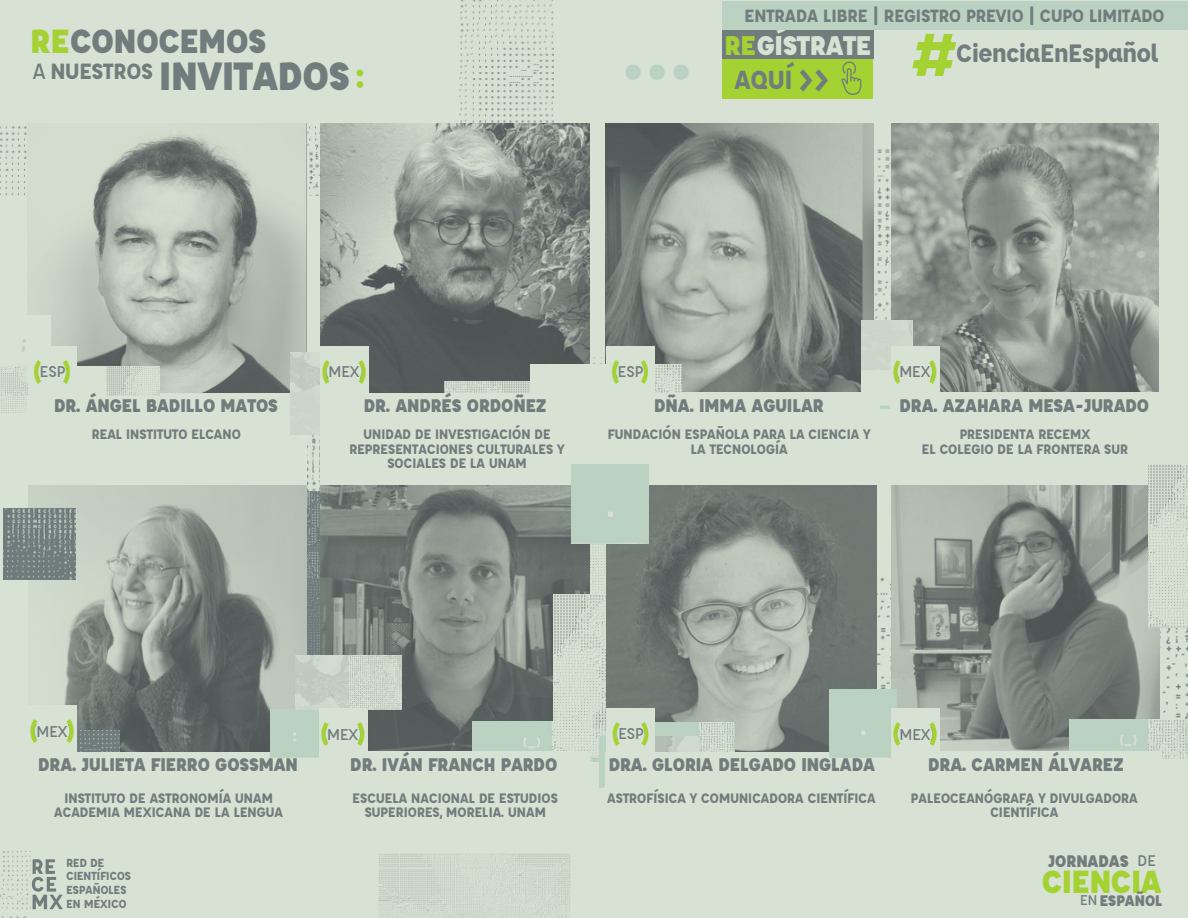
<style>
.page{position:relative;width:1188px;height:918px;background:#fff}
.page>*{position:absolute;margin:0;border:0;box-sizing:border-box;transform-origin:0 0}
.t1{font:700 66px "Affogato";color:#a4d233}
.t2{font:900 43.2px "Affogato";letter-spacing:-.04em;color:#717c7d}
.t3{font:900 36.75px "Affogato";letter-spacing:-.04em;color:#717c7d}
.t4{font:900 36.75px "Affogato";color:#a4d233}
.t5{font:900 35.1px "Affogato";letter-spacing:-.04em;color:#a4d233}
.t6{font:900 29.55px "Affogato";letter-spacing:-.04em;color:#d8e2d4}
.t7{font:700 28.65px "Affogato";color:#717c7d}
.t8{font:700 27.6px "Affogato";letter-spacing:-.04em;color:#717c7d}
.t9{font:900 19.95px "Affogato";letter-spacing:-.04em;color:#717c7d}
.t10{font:700 19.35px "Affogato";letter-spacing:-.04em;color:#717c7d}
.t11{font:900 18.45px "Affogato";letter-spacing:-.04em;color:#717c7d}
.t12{font:500 17.1px "Affogato";letter-spacing:-.04em;color:#717c7d}
.t13{font:900 16.8px "Affogato";letter-spacing:-.04em;color:#717c7d}
.t14{font:500 16.8px "Affogato";color:#717c7d}
.t15{font:700 15px/14.7px "Affogato";letter-spacing:-.04em;color:#717c7d;text-align:center}
.t16{font:700 12.75px/13.8px "Affogato";letter-spacing:-.04em;color:#717c7d}
.s1{color:#a4d233}
.s2{font-size:29.7px;color:#a4d233}
.s3{font-weight:900;font-size:29.25px}
.s4{font-weight:900;font-size:24.3px;color:#a4d233}
.s5{font-weight:500;font-size:15.45px}
</style>
<div class="page">
<img style="left:0;top:0;width:554px;height:196px">
<img style="left:0;top:414px;width:570px;height:504px">
<img style="left:876px;top:577px;width:312px;height:142px">
<div style="left:0;top:196px;width:952px;height:192px;background:#d8e2d4"></div>
<div style="left:0;top:0;width:459px;height:124px;background:#d8e2d4"></div>
<div style="left:554px;top:0;width:629px;height:465px;background:#d8e2d4"></div>
<div style="left:378px;top:388px;width:578px;height:189px;background:#d8e2d4"></div>
<div style="left:594px;top:751px;width:594px;height:167px;background:#d8e2d4"></div>
<img style="left:28px;top:124px;width:279px;height:269px">
<img style="left:0;top:316px;width:51px;height:98px">
<img style="left:307px;top:491px;width:14px;height:165px">
<div style="left:28px;top:393px;width:279px;height:98px;background:#d8e2d4"></div>
<img style="left:0;top:366px;width:160px;height:29px">
<img style="left:291px;top:352px;width:30px;height:82px">
<img style="left:321px;top:124px;width:269px;height:269px">
<img style="left:445px;top:382px;width:86px;height:11px">
<img style="left:606px;top:124px;width:268px;height:268px">
<img style="left:531px;top:365px;width:150px;height:230px">
<img style="left:891px;top:124px;width:268px;height:268px">
<img style="left:861px;top:320px;width:52px;height:89px">
<div style="left:28px;top:346px;width:48px;height:50px;background:#d8e2d4"></div>
<div style="left:321px;top:393px;width:272px;height:98px;background:#d8e2d4"></div>
<div style="left:605px;top:393px;width:268px;height:98px;background:#d8e2d4"></div>
<div style="left:890px;top:392px;width:269px;height:99px;background:#d8e2d4"></div>
<div style="left:321px;top:346px;width:48px;height:50px;background:#d8e2d4"></div>
<div style="left:606px;top:346px;width:48px;height:50px;background:#d8e2d4"></div>
<img style="left:29px;top:486px;width:278px;height:267px">
<img style="left:77px;top:731px;width:42px;height:22px">
<div style="left:29px;top:753px;width:302px;height:165px;background:#d8e2d4"></div>
<img style="left:0;top:730px;width:63px;height:184px">
<img style="left:3px;top:508px;width:72px;height:71px">
<div style="left:29px;top:706px;width:48px;height:49px;background:#d8e2d4"></div>
<img style="left:321px;top:486px;width:269px;height:265px">
<div style="left:472px;top:721px;width:127px;height:41px;background:#bbd2c2"></div>
<div style="left:271px;top:710px;width:48px;height:48px;background:#bbd2c2"></div>
<img style="left:295px;top:656px;width:106px;height:54px">
<img style="left:553px;top:595px;width:53px;height:163px">
<div style="left:319px;top:708px;width:49px;height:50px;background:#d8e2d4"></div>
<div style="left:321px;top:751px;width:269px;height:102px;background:#d8e2d4"></div>
<img style="left:606px;top:486px;width:270px;height:265px">
<div style="left:571px;top:465px;width:78px;height:78px;background:#bbd2c2"></div>
<img style="left:655px;top:723px;width:80px;height:29px">
<img style="left:599px;top:737px;width:101px;height:50px">
<div style="left:606px;top:752px;width:271px;height:101px;background:#d8e2d4"></div>
<div style="left:606px;top:708px;width:49px;height:50px;background:#d8e2d4"></div>
<div style="left:892px;top:346px;width:48px;height:50px;background:#d8e2d4"></div>
<img style="left:892px;top:486px;width:267px;height:265px">
<div style="left:829px;top:690px;width:68px;height:67px;background:#bbd2c2"></div>
<img style="left:1069px;top:719px;width:119px;height:40px">
<div style="left:892px;top:708px;width:48px;height:50px;background:#d8e2d4"></div>
<div style="left:893px;top:751px;width:269px;height:102px;background:#d8e2d4"></div>
<img style="left:1149px;top:465px;width:39px;height:163px">
<div style="left:722px;top:58px;width:151px;height:41px;background:#a4d233"></div>
<div style="left:722px;top:24px;width:151px;height:35px;background:#717c7d"></div>
<svg style="left:841px;top:62px;width:20px;height:33px"></svg>
<div style="left:722px;top:1px;width:466px;height:28px;background:#bbd1c2"></div>
<h3 class="t3" style="left:30px;top:18px;width:238px"><span class="s1">RE</span>CONOCEMOS</h3>
<h2 class="t2" style="left:32px;top:48px;width:320px"><sup>A</sup> <sup>NUESTROS</sup> INVITADOS</h2>
<h3 class="t4" style="left:355px;top:53px;width:12px">:</h3>
<p class="t10" style="left:744px;top:3px;width:422px">ENTRADA LIBRE | REGISTRO PREVIO | CUPO LIMITADO</p>
<h3 class="t6" style="left:724px;top:26px;width:149px"><span class="s2">RE</span> ÍSTRATE</h3>
<h3 class="t7" style="left:734px;top:61px;width:98px">AQUÍ <span class="s3">&gt;&gt;</span></h3>
<h3 class="t6" style="left:757px;top:26px;width:20px">G</h3>
<h1 class="t1" style="left:913px;top:12px;width:45px">#</h1>
<h3 class="t8" style="left:956px;top:35px;width:205px">CienciaEnEspañol</h3>
<p class="t12" style="left:34px;top:361px;width:39px"><span class="s4">(</span>(ESP<span class="s4">)</span>)</p>
<p class="t12" style="left:322px;top:361px;width:46px"><span class="s4">(</span>(MEX<span class="s4">)</span>)</p>
<p class="t12" style="left:612px;top:361px;width:39px"><span class="s4">(</span>(ESP<span class="s4">)</span>)</p>
<p class="t12" style="left:893px;top:361px;width:46px"><span class="s4">(</span>(MEX<span class="s4">)</span>)</p>
<h3 class="t9" style="left:54px;top:392px;width:226px">DR. ÁNGEL BADILLO MATOS</h3>
<p class="t15" style="left:91px;top:426px;width:151px">REAL INSTITUTO ELCANO</p>
<h3 class="t9" style="left:363px;top:392px;width:185px">DR. ANDRÉS ORDOÑEZ</h3>
<p class="t15" style="left:349px;top:426px;width:218px">UNIDAD DE INVESTIGACIÓN DE<br>REPRESENTACIONES CULTURALES Y<br>SOCIALES DE LA UNAM</p>
<h3 class="t9" style="left:654px;top:392px;width:172px">DÑA. IMMA AGUILAR</h3>
<p class="t15" style="left:608px;top:426px;width:265px">FUNDACIÓN ESPAÑOLA PARA LA CIENCIA Y<br>LA TECNOLOGÍA</p>
<h3 class="t9" style="left:899px;top:392px;width:252px">DRA. AZAHARA MESA-JURADO</h3>
<p class="t15" style="left:921px;top:426px;width:209px">PRESIDENTA RECEMX<br>EL COLEGIO DE LA FRONTERA SUR</p>
<p class="t12" style="left:30px;top:720px;width:46px"><span class="s4">(</span>(MEX<span class="s4">)</span>)</p>
<p class="t12" style="left:321px;top:723px;width:46px"><span class="s4">(</span>(MEX<span class="s4">)</span>)</p>
<h3 class="t9" style="left:350px;top:752px;width:209px">DR. IVÁN FRANCH PARDO</h3>
<p class="t15" style="left:352px;top:790px;width:207px">ESCUELA NACIONAL DE ESTUDIOS<br>SUPERIORES, MORELIA. UNAM</p>
<h3 class="t9" style="left:38px;top:752px;width:262px">DRA. JULIETA FIERRO GOSSMAN</h3>
<p class="t15" style="left:54px;top:790px;width:231px">INSTITUTO DE ASTRONOMÍA UNAM<br>ACADEMIA MEXICANA DE LA LENGUA</p>
<p class="t16" style="left:66px;top:855px;width:67px">RED DE<br>CIENTÍFICOS<br>ESPAÑOLES<br>EN MÉXICO</p>
<p class="t12" style="left:612px;top:723px;width:39px"><span class="s4">(</span>(ESP<span class="s4">)</span>)</p>
<h3 class="t9" style="left:608px;top:752px;width:268px">DRA. GLORIA DELGADO INGLADA</h3>
<p class="t15" style="left:607px;top:790px;width:271px">ASTROFÍSICA Y COMUNICADORA CIENTÍFICA</p>
<p class="t12" style="left:893px;top:723px;width:46px"><span class="s4">(</span>(MEX<span class="s4">)</span>)</p>
<h3 class="t9" style="left:928px;top:752px;width:198px">DRA. CARMEN ÁLVAREZ</h3>
<p class="t15" style="left:911px;top:790px;width:229px">PALEOCEANÓGRAFA Y DIVULGADORA<br>CIENTÍFICA</p>
<p class="t11" style="left:1048px;top:849px;width:83px">JORNADAS</p>
<p class="t13" style="left:1080px;top:890px;width:84px"><span class="s5">EN</span>ESPAÑOL</p>
<p class="t14" style="left:1137px;top:850px;width:20px">DE</p>
<h3 class="t5" style="left:1041px;top:859px;width:122px">CIENCIA</h3>
</div>
